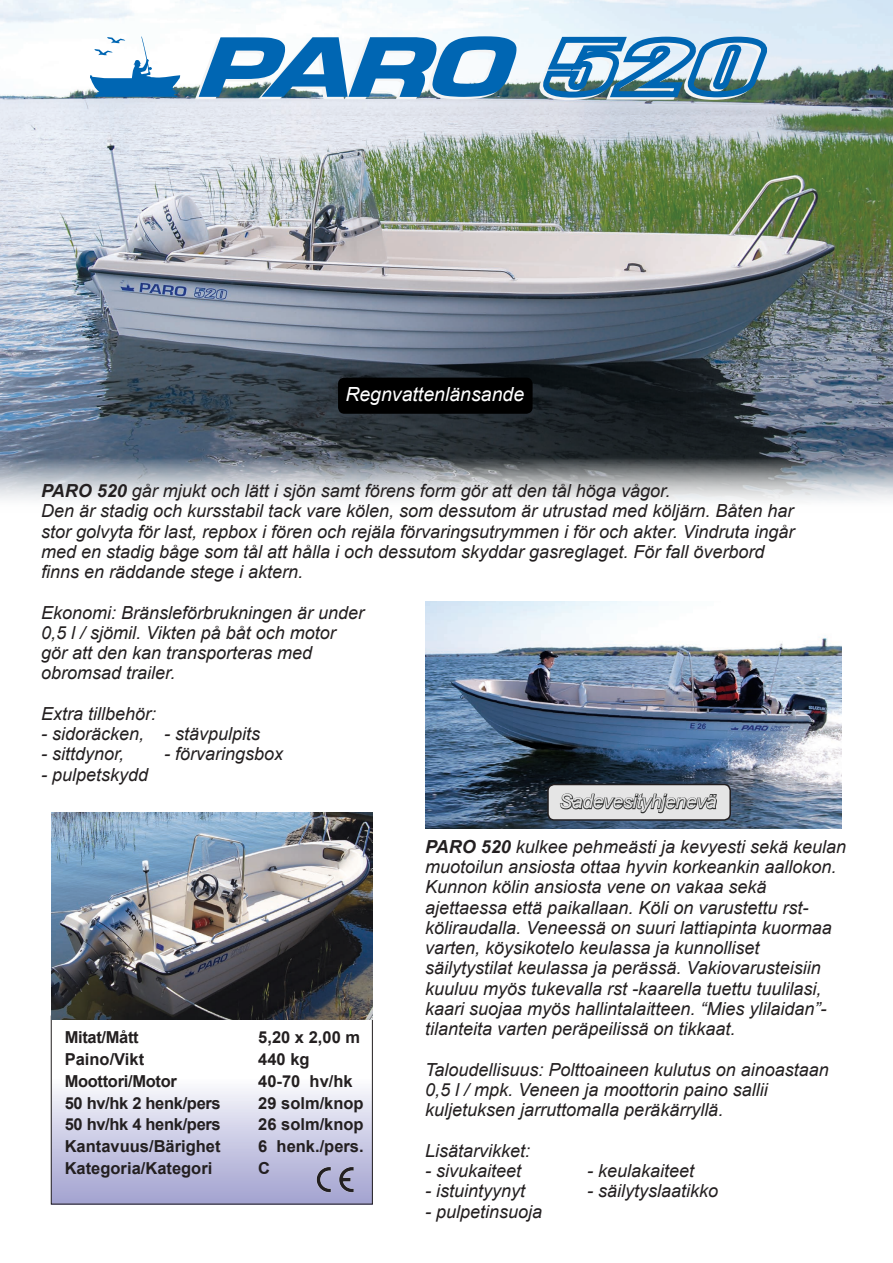
<style>
.page{position:relative;width:893px;height:1263px;background:#fff}
.page>*{position:absolute;margin:0;border:0;box-sizing:border-box;transform-origin:0 0}
.t1{font:italic 19.5px "Arial";color:#fff}
.t2{font:italic 19.5px "Arial";letter-spacing:-.02em;color:#e5e5e5}
.t3{font:italic 18px "Arial";color:#231f20}
.t4{font:700 16.5px "Arial";color:#231f20}
.t5{font:700 16.5px "Arial";letter-spacing:-.02em;color:#231f20}
.s1{font-weight:700}
</style>
<div class="page">
<img style="left:0;top:0;width:893px;height:501px">
<div style="left:51px;top:1016px;width:321px;height:188px;background:linear-gradient(to bottom,#fff,#a9a9d3)"></div>
<div style="left:51px;top:1016px;width:322px;height:188px;border:1px solid #231f20"></div>
<div style="left:338px;top:378px;width:195px;height:36px;background:#000;border-radius:6px"></div>
<img style="left:317px;top:1161px;width:36px;height:37px">
<img style="left:425px;top:601px;width:417px;height:227px">
<img style="left:51px;top:813px;width:322px;height:206px">
<svg style="left:539px;top:32px;width:232px;height:72px"></svg>
<svg style="left:195px;top:36px;width:322px;height:63px"></svg>
<svg style="left:89px;top:37px;width:91px;height:60px"></svg>
<div style="left:548px;top:784px;width:182px;height:36px;background:#e5e5e5;border-radius:6px"></div>
<svg style="left:559px;top:793px;width:158px;height:21px"></svg>
<div style="left:547px;top:784px;width:184px;height:37px;border:2px solid #231f20;border-radius:6px"></div>
<p class="t1" style="left:345px;top:383px;width:180px">Regnvattenlänsande</p>
<p class="t3" style="left:41px;top:481px;width:631px"><span class="s1">PARO 520</span> går mjukt och lätt i sjön samt förens form gör att den tål höga vågor.</p>
<p class="t3" style="left:41px;top:501px;width:754px">Den är stadig och kursstabil tack vare kölen, som dessutom är utrustad med köljärn. Båten har</p>
<p class="t3" style="left:41px;top:521px;width:755px">stor golvyta för last, repbox i fören och rejäla förvaringsutrymmen i för och akter. Vindruta ingår</p>
<p class="t3" style="left:41px;top:541px;width:725px">med en stadig båge som tål att hålla i och dessutom skyddar gasreglaget. För fall överbord</p>
<p class="t3" style="left:41px;top:562px;width:264px">finns en räddande stege i aktern.</p>
<p class="t3" style="left:41px;top:602px;width:325px">Ekonomi: Bränsleförbrukningen är under</p>
<p class="t3" style="left:41px;top:622px;width:296px">0,5 l / sjömil. Vikten på båt och motor</p>
<p class="t3" style="left:41px;top:643px;width:273px">gör att den kan transporteras med</p>
<p class="t3" style="left:41px;top:663px;width:136px">obromsad trailer.</p>
<p class="t3" style="left:41px;top:703px;width:117px">Extra tillbehör:</p>
<p class="t3" style="left:41px;top:724px;width:221px">- sidoräcken, - stävpulpits</p>
<p class="t3" style="left:41px;top:744px;width:85px">- sittdynor,</p>
<p class="t3" style="left:164px;top:744px;width:121px">- förvaringsbox</p>
<p class="t3" style="left:41px;top:764px;width:109px">- pulpetskydd</p>
<p class="t5" style="left:65px;top:1028px;width:76px">Mitat/Mått</p>
<p class="t4" style="left:258px;top:1028px;width:103px">5,20 x 2,00 m</p>
<p class="t4" style="left:65px;top:1050px;width:81px">Paino/Vikt</p>
<p class="t4" style="left:258px;top:1050px;width:53px">440 kg</p>
<p class="t5" style="left:65px;top:1072px;width:114px">Moottori/Motor</p>
<p class="t4" style="left:258px;top:1072px;width:96px">40-70 hv/hk</p>
<p class="t5" style="left:65px;top:1093px;width:158px">50 hv/hk 2 henk/pers</p>
<p class="t4" style="left:258px;top:1093px;width:107px">29 solm/knop</p>
<p class="t5" style="left:65px;top:1115px;width:158px">50 hv/hk 4 henk/pers</p>
<p class="t4" style="left:258px;top:1115px;width:107px">26 solm/knop</p>
<p class="t4" style="left:65px;top:1137px;width:157px">Kantavuus/Bärighet</p>
<p class="t4" style="left:258px;top:1137px;width:107px">6 henk./pers.</p>
<p class="t4" style="left:65px;top:1159px;width:149px">Kategoria/Kategori</p>
<p class="t4" style="left:258px;top:1159px;width:13px">C</p>
<p class="t2" style="left:559px;top:791px;width:159px">Sadevesityhjenevä</p>
<p class="t3" style="left:425px;top:836px;width:422px"><span class="s1">PARO 520</span> kulkee pehmeästi ja kevyesti sekä keulan</p>
<p class="t3" style="left:425px;top:857px;width:413px">muotoilun ansiosta ottaa hyvin korkeankin aallokon.</p>
<p class="t3" style="left:425px;top:877px;width:343px">Kunnon kölin ansiosta vene on vakaa sekä</p>
<p class="t3" style="left:425px;top:897px;width:385px">ajettaessa että paikallaan. Köli on varustettu rst-</p>
<p class="t3" style="left:425px;top:917px;width:408px">köliraudalla. Veneessä on suuri lattiapinta kuormaa</p>
<p class="t3" style="left:425px;top:938px;width:336px">varten, köysikotelo keulassa ja kunnolliset</p>
<p class="t3" style="left:425px;top:958px;width:397px">säilytystilat keulassa ja perässä. Vakiovarusteisiin</p>
<p class="t3" style="left:425px;top:978px;width:398px">kuuluu myös tukevalla rst -kaarella tuettu tuulilasi,</p>
<p class="t3" style="left:425px;top:998px;width:403px">kaari suojaa myös hallintalaitteen. “Mies ylilaidan”-</p>
<p class="t3" style="left:425px;top:1019px;width:312px">tilanteita varten peräpeilissä on tikkaat.</p>
<p class="t3" style="left:425px;top:1059px;width:405px">Taloudellisuus: Polttoaineen kulutus on ainoastaan</p>
<p class="t3" style="left:425px;top:1079px;width:344px">0,5 l / mpk. Veneen ja moottorin paino sallii</p>
<p class="t3" style="left:425px;top:1100px;width:300px">kuljetuksen jarruttomalla peräkärryllä.</p>
<p class="t3" style="left:425px;top:1140px;width:107px">Lisätarvikket:</p>
<p class="t3" style="left:425px;top:1160px;width:98px">- sivukaiteet</p>
<p class="t3" style="left:587px;top:1160px;width:109px">- keulakaiteet</p>
<p class="t3" style="left:425px;top:1181px;width:102px">- istuintyynyt</p>
<p class="t3" style="left:587px;top:1181px;width:133px">- säilytyslaatikko</p>
<p class="t3" style="left:425px;top:1201px;width:119px">- pulpetinsuoja</p>
</div>
